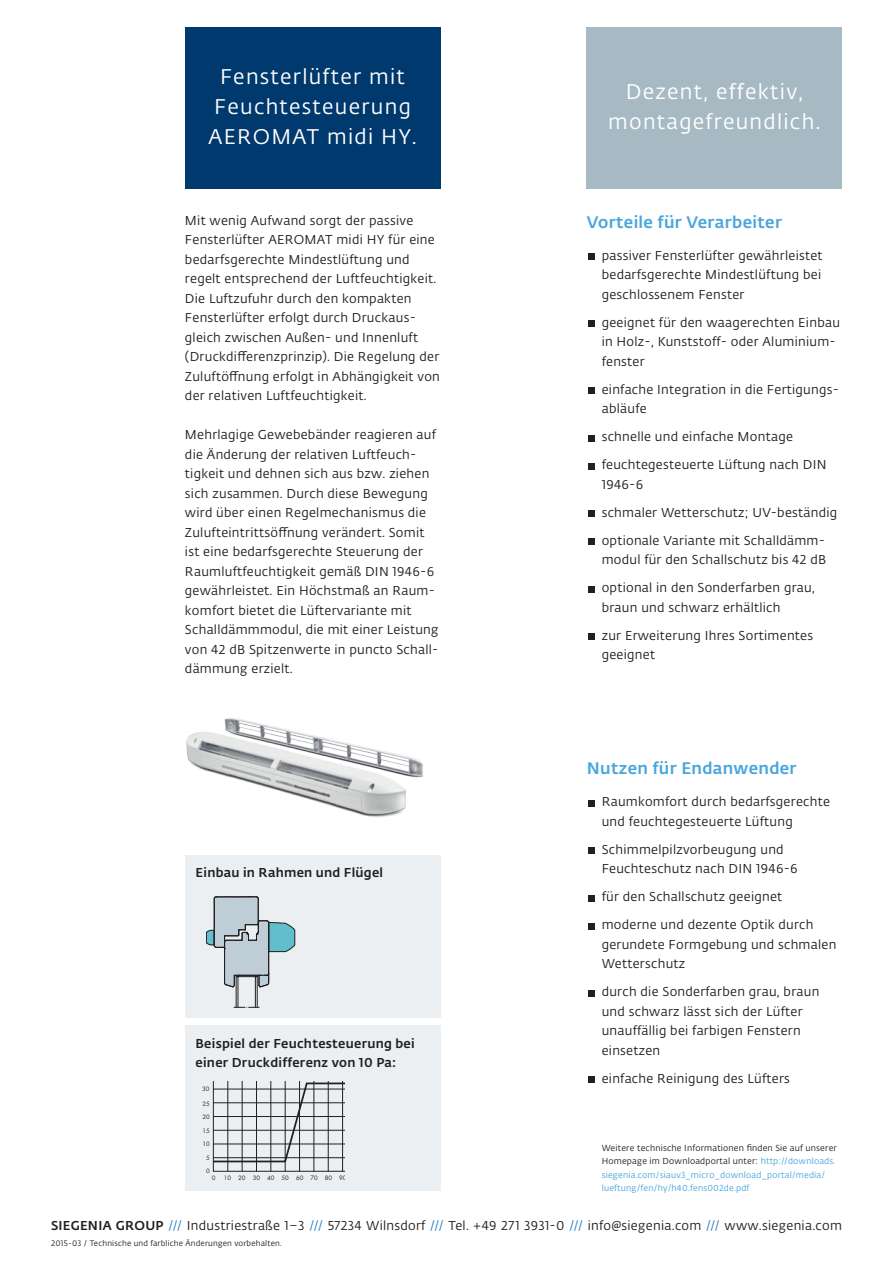
<style>
.page{position:relative;width:893px;height:1263px;background:#fff}
.page>*{position:absolute;margin:0;border:0;box-sizing:border-box;transform-origin:0 0}
.t1{font:21px/30px "Fedra Sans Alt Pro";letter-spacing:.06em;color:#fff;text-align:center}
.Einleitung_Produktvo{font:500 16.5px "Fedra Sans Alt Pro";letter-spacing:.02em;color:#48a6dc}
.copy_OTF{font:12.75px/19.5px "Fedra Sans Alt Pro";letter-spacing:.02em;color:#231f20}
.Aufzählung_Produktvo{font:12.75px/19.5px "Fedra Sans Alt Pro";letter-spacing:.02em;color:#231f20}
.copy_OTF-2{font:500 12.75px/19.5px "Fedra Sans Alt Pro";letter-spacing:.02em;color:#231f20}
.t2{font:8.7px/13.5px "Fedra Sans Alt Pro";letter-spacing:.02em;color:#48a6dc}
.t3{font:7.8px "Fedra Sans Alt Pro";letter-spacing:.02em;color:#231f20}
.t4{font:6.6px/13.4px "Futura Boo";color:#231f20;text-align:center}
.s1{color:#231f20}
.s2{font-weight:500}
.s3{color:#277dc1}
</style>
<div class="page">
<div style="left:185px;top:28px;width:255px;height:161px;background:#00396e"></div>
<div style="left:587px;top:28px;width:255px;height:161px;background:#a7b9c3"></div>
<div style="left:185px;top:855px;width:255px;height:336px;background:#ebeff2"></div>
<svg style="left:212px;top:1081px;width:132px;height:90px"></svg>
<div style="left:185px;top:1018px;width:255px;height:7px;background:#fff"></div>
<div style="left:589px;top:253px;width:6px;height:7px;background:#231f20"></div>
<div style="left:589px;top:320px;width:6px;height:7px;background:#231f20"></div>
<div style="left:589px;top:387px;width:6px;height:7px;background:#231f20"></div>
<svg style="left:589px;top:435px;width:6px;height:6px"></svg>
<svg style="left:589px;top:463px;width:6px;height:6px"></svg>
<div style="left:589px;top:510px;width:6px;height:7px;background:#231f20"></div>
<div style="left:589px;top:538px;width:6px;height:7px;background:#231f20"></div>
<svg style="left:589px;top:586px;width:6px;height:6px"></svg>
<svg style="left:589px;top:634px;width:6px;height:6px"></svg>
<svg style="left:589px;top:800px;width:6px;height:6px"></svg>
<div style="left:589px;top:847px;width:6px;height:7px;background:#231f20"></div>
<svg style="left:589px;top:895px;width:6px;height:6px"></svg>
<svg style="left:589px;top:923px;width:6px;height:6px"></svg>
<svg style="left:589px;top:990px;width:6px;height:6px"></svg>
<div style="left:589px;top:1076px;width:6px;height:7px;background:#231f20"></div>
<img style="left:186px;top:718px;width:237px;height:99px">
<svg style="left:206px;top:896px;width:89px;height:112px"></svg>
<hr style="left:224px;top:942px;width:1px;height:41px;background:#231f20">
<hr style="left:268px;top:923px;width:1px;height:60px;background:#231f20">
<hr style="left:214px;top:899px;width:1px;height:46px;background:#231f20">
<p class="t1" style="left:208px;top:61px;width:210px">Fensterlüfter mit<br>Feuchtesteuerung<br>AEROMAT midi HY.</p>
<p class="copy_OTF" style="left:185px;top:210px;width:256px">Mit wenig Aufwand sorgt der passive Fensterlüfter AEROMAT midi HY für eine bedarfsgerechte Mindestlüftung und regelt entsprechend der Luftfeuchtigkeit.<br>Die Luftzufuhr durch den kompakten Fensterlüfter erfolgt durch Druckaus&shy;gleich zwischen Außen- und Innenluft (Druckdifferenzprinzip). Die Regelung der Zuluftöffnung erfolgt in Abhängigkeit von der relativen Luftfeuchtigkeit.</p>
<p class="copy_OTF" style="left:185px;top:425px;width:255px">Mehrlagige Gewebebänder reagieren auf die Änderung der relativen Luftfeuch&shy;tigkeit und dehnen sich aus bzw. ziehen sich zusammen. Durch diese Bewegung wird über einen Regelmechanismus die Zulufteintrittsöffnung verändert. Somit ist eine bedarfsgerechte Steuerung der Raumluftfeuchtigkeit gemäß DIN 1946-6 gewährleistet. Ein Höchstmaß an Raum&shy;komfort bietet die Lüftervariante mit Schalldämmmodul, die mit einer Leistung von 42 dB Spitzenwerte in puncto Schall&shy;dämmung erzielt.</p>
<p class="copy_OTF-2" style="left:196px;top:862px;width:189px">Einbau in Rahmen und Flügel</p>
<p class="copy_OTF-2" style="left:196px;top:1032px;width:221px">Beispiel der Feuchtesteuerung bei einer Druckdifferenz von 10 Pa:</p>
<p class="t4" style="left:202px;top:1082px;width:9px">30</p>
<p class="t4" style="left:202px;top:1097px;width:9px">25<br>20<br>15<br>10<br>5<br>0</p>
<p class="t4" style="left:212px;top:1171px;width:5px">0</p>
<p class="t4" style="left:224px;top:1171px;width:141px">10 20 30 40 50 60 70 80 90 100</p>
<p class="t1" style="left:608px;top:76px;width:214px">Dezent, effektiv, montagefreundlich.</p>
<p class="Einleitung_Produktvo" style="left:587px;top:209px;width:197px">Vorteile für Verarbeiter</p>
<p class="Aufzählung_Produktvo" style="left:602px;top:245px;width:222px;text-align:justify">passiver Fensterlüfter gewährleistet bedarfsgerechte Mindestlüftung bei geschlossenem Fenster</p>
<p class="Aufzählung_Produktvo" style="left:602px;top:312px;width:240px">geeignet für den waagerechten Einbau in Holz-, Kunststoff- oder Aluminium&shy;fenster</p>
<p class="Aufzählung_Produktvo" style="left:602px;top:379px;width:239px">einfache Integration in die Fertigungs&shy;abläufe</p>
<p class="Aufzählung_Produktvo" style="left:602px;top:427px;width:193px">schnelle und einfache Montage</p>
<p class="Aufzählung_Produktvo" style="left:602px;top:455px;width:226px">feuchtegesteuerte Lüftung nach DIN<br>1946-6</p>
<p class="Aufzählung_Produktvo" style="left:602px;top:502px;width:237px">schmaler Wetterschutz; UV-beständig</p>
<p class="Aufzählung_Produktvo" style="left:602px;top:530px;width:226px">optionale Variante mit Schalldämm&shy;modul für den Schallschutz bis 42 dB</p>
<p class="Aufzählung_Produktvo" style="left:602px;top:578px;width:215px">optional in den Sonderfarben grau, braun und schwarz erhältlich</p>
<p class="Aufzählung_Produktvo" style="left:602px;top:625px;width:213px">zur Erweiterung Ihres Sortimentes geeignet</p>
<p class="Einleitung_Produktvo" style="left:587px;top:756px;width:211px">Nutzen für Endanwender</p>
<p class="Aufzählung_Produktvo" style="left:602px;top:792px;width:230px">Raumkomfort durch bedarfsgerechte und feuchtegesteuerte Lüftung</p>
<p class="Aufzählung_Produktvo" style="left:602px;top:839px;width:197px">Schimmelpilzvorbeugung und<br>Feuchteschutz nach DIN 1946-6</p>
<p class="Aufzählung_Produktvo" style="left:602px;top:887px;width:182px">für den Schallschutz geeignet</p>
<p class="Aufzählung_Produktvo" style="left:602px;top:915px;width:236px">moderne und dezente Optik durch gerundete Formgebung und schmalen<br>Wetterschutz</p>
<p class="Aufzählung_Produktvo" style="left:602px;top:982px;width:219px">durch die Sonderfarben grau, braun und schwarz lässt sich der Lüfter unauffällig bei farbigen Fenstern einsetzen</p>
<p class="Aufzählung_Produktvo" style="left:602px;top:1068px;width:190px">einfache Reinigung des Lüfters</p>
<p class="t2" style="left:602px;top:1140px;width:237px"><span class="s1">Weitere technische Informationen finden Sie auf unserer Homepage im Downloadportal unter:</span> http://downloads. siegenia.com/siauv3_micro_download_portal/media/ lueftung/fen/hy/h40.fens002de.pdf</p>
<p class="copy_OTF" style="left:51px;top:1216px;width:792px"><span class="s2">SIEGENIA GROUP</span> <span class="s3">///</span> Industriestraße 1–3 <span class="s3">///</span> 57234 Wilnsdorf <span class="s3">///</span> Tel. +49 271 3931-0 <span class="s3">///</span> info@siegenia.com <span class="s3">///</span> www.siegenia.com</p>
<p class="t3" style="left:51px;top:1237px;width:232px">2015-03 / Technische und farbliche Änderungen vorbehalten.</p>
</div>
